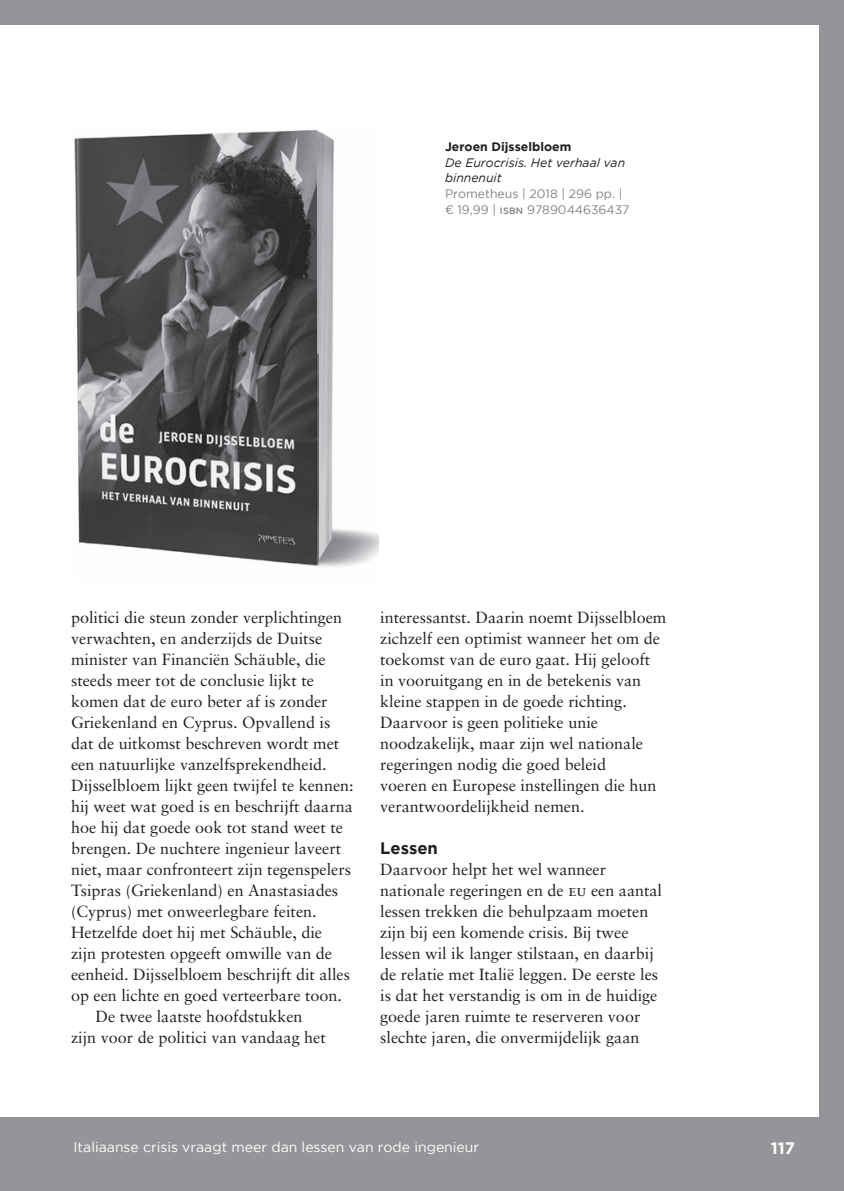
<style>
.page{position:relative;width:844px;height:1191px;background:#fff}
.page>*{position:absolute;margin:0;border:0;box-sizing:border-box;transform-origin:0 0}
.t1{font:700 16.62px "Gotham";color:#231f20}
.t2{font:700 16.62px "Gotham";color:#fff}
.t3{font:16.1px/21px "Sabon LT";color:#231f20}
.t4{font:14px "Gotham";color:#fff}
.t5{font:12.25px/15.8px "Gotham";color:#808285}
.s1{font-weight:700;color:#231f20}
.s2{font-style:italic;color:#231f20}
.s3{font-weight:500;font-size:9.1px}
.s4{font-family:"Sabon Roman SC"}
</style>
<div class="page">
<img style="left:74px;top:129px;width:305px;height:438px">
<div style="left:0;top:1117px;width:843px;height:74px;background:#939598"></div>
<div style="left:0;top:0;width:843px;height:24px;background:#939598"></div>
<div style="left:819px;top:0;width:24px;height:1191px;background:#939598"></div>
<p class="t5" style="left:445px;top:138px;width:186px"><span class="s1">Jeroen Dijsselbloem<br></span><span class="s2">De Eurocrisis. Het verhaal van binnenuit<br></span>Prometheus | 2018 | 296 pp. | ¤ 19,99 | <span class="s3">ISBN</span> 9789044636437</p>
<p class="t3" style="left:71px;top:607px;width:272px">politici die steun zonder verplichtingen</p>
<p class="t3" style="left:71px;top:628px;width:252px">verwachten, en anderzijds de Duitse</p>
<p class="t3" style="left:71px;top:649px;width:256px">minister van Financiën Schäuble, die</p>
<p class="t3" style="left:71px;top:670px;width:244px">steeds meer tot de conclusie lijkt te</p>
<p class="t3" style="left:71px;top:691px;width:258px">komen dat de euro beter af is zonder</p>
<p class="t3" style="left:71px;top:712px;width:261px">Griekenland en Cyprus. Opvallend is</p>
<p class="t3" style="left:71px;top:733px;width:269px">dat de uitkomst beschreven wordt met</p>
<p class="t3" style="left:71px;top:754px;width:257px">een natuurlijke vanzelfsprekendheid.</p>
<p class="t3" style="left:71px;top:775px;width:284px">Dijsselbloem lijkt geen twijfel te kennen:</p>
<p class="t3" style="left:71px;top:796px;width:283px">hij weet wat goed is en beschrijft daarna</p>
<p class="t3" style="left:71px;top:817px;width:273px">hoe hij dat goede ook tot stand weet te</p>
<p class="t3" style="left:71px;top:838px;width:271px">brengen. De nuchtere ingenieur laveert</p>
<p class="t3" style="left:71px;top:859px;width:281px">niet, maar confronteert zijn tegenspelers</p>
<p class="t3" style="left:71px;top:880px;width:268px">Tsipras (Griekenland) en Anastasiades</p>
<p class="t3" style="left:71px;top:901px;width:247px">(Cyprus) met onweerlegbare feiten.</p>
<p class="t3" style="left:71px;top:922px;width:252px">Hetzelfde doet hij met Schäuble, die</p>
<p class="t3" style="left:71px;top:943px;width:262px">zijn protesten opgeeft omwille van de</p>
<p class="t3" style="left:71px;top:964px;width:280px">eenheid. Dijsselbloem beschrijft dit alles</p>
<p class="t3" style="left:71px;top:985px;width:272px">op een lichte en goed verteerbare toon.</p>
<p class="t3" style="left:96px;top:1006px;width:208px">De twee laatste hoofdstukken</p>
<p class="t3" style="left:71px;top:1027px;width:256px">zijn voor de politici van vandaag het</p>
<p class="t3" style="left:380px;top:607px;width:287px">interessantst. Daarin noemt Dijsselbloem zichzelf een optimist wanneer het om de toekomst van de euro gaat. Hij gelooft in vooruitgang en in de betekenis van kleine stappen in de goede richting.<br>Daarvoor is geen politieke unie noodzakelijk, maar zijn wel nationale regeringen nodig die goed beleid<br>voeren en Europese instellingen die hun verantwoordelijkheid nemen.</p>
<p class="t1" style="left:380px;top:839px;width:59px">Lessen</p>
<p class="t3" style="left:380px;top:859px;width:283px">Daarvoor helpt het wel wanneer nationale regeringen en de <span class="s4">eu</span> een aantal lessen trekken die behulpzaam moeten zijn bij een komende crisis. Bij twee lessen wil ik langer stilstaan, en daarbij de relatie met Italië leggen. De eerste les is dat het verstandig is om in de huidige goede jaren ruimte te reserveren voor slechte jaren, die onvermijdelijk gaan</p>
<p class="t4" style="left:73px;top:1138px;width:407px">Italiaanse crisis vraagt meer dan lessen van rode ingenieur</p>
<p class="t2" style="left:770px;top:1138px;width:26px">117</p>
</div>
